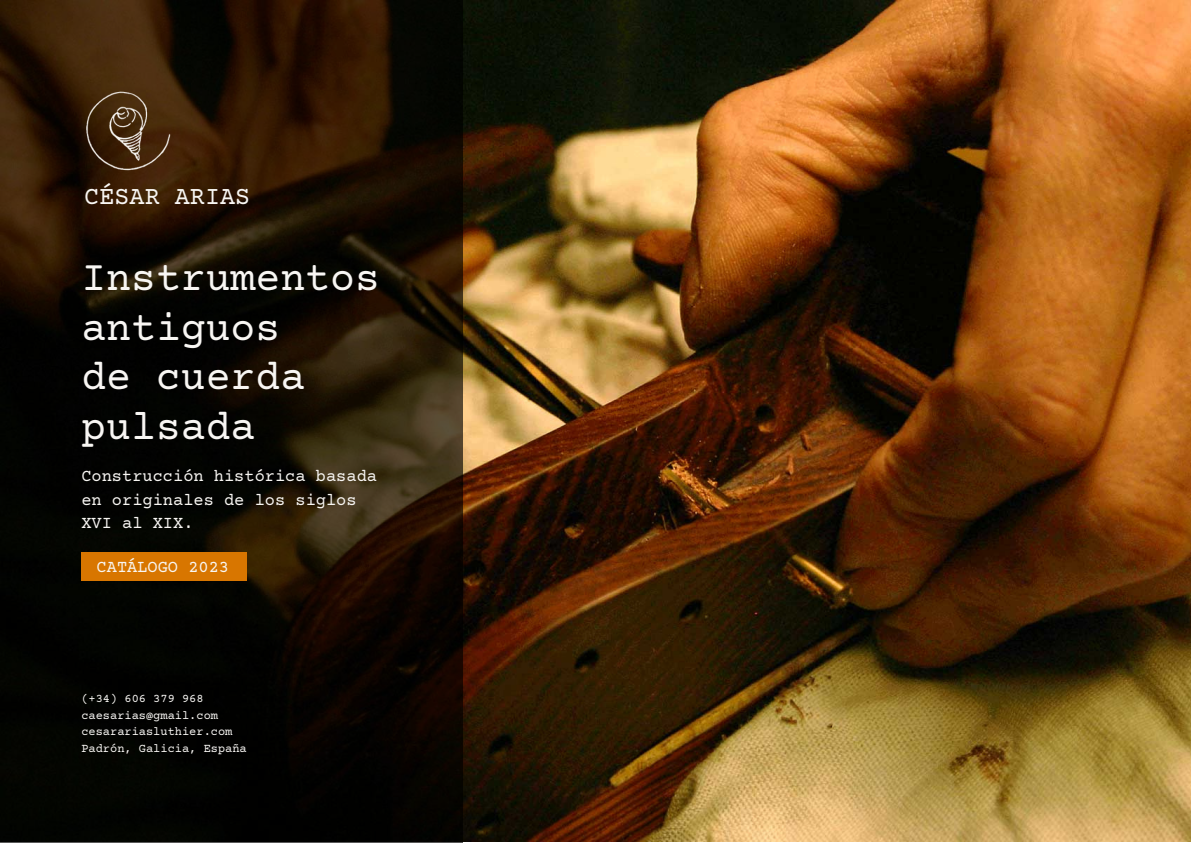
<style>
.page{position:relative;width:1191px;height:843px;background:#fff}
.page>*{position:absolute;margin:0;border:0;box-sizing:border-box;transform-origin:0 0}
.t1{font:41.5px/49.5px "Courier Prime";color:#f8f6f3}
.t2{font:25.2px "Courier Prime";color:#f8f6f3}
.t3{font:17px/23.2px "Courier Prime";color:#f8f6f3}
.t4{font:12px/16.5px "Courier Prime";color:#f8f6f3}
</style>
<div class="page">
<img style="left:0;top:0;width:1190px;height:841px">
<svg style="left:0;top:1px;width:463px;height:841px;background:#160d03"></svg>
<img style="left:84px;top:91px;width:88px;height:80px">
<div style="left:81px;top:551px;width:166px;height:29px;background:#d87600"></div>
<h2 class="t2" style="left:84px;top:184px;width:167px">CÉSAR ARIAS</h2>
<h1 class="t1" style="left:81px;top:256px;width:300px">Instrumentos antiguos<br>de cuerda pulsada</h1>
<h3 class="t3" style="left:81px;top:466px;width:297px">Construcción histórica basada en originales de los siglos<br>XVI al XIX.</h3>
<h3 class="t3" style="left:97px;top:557px;width:134px">CATÁLOGO 2023</h3>
<p class="t4" style="left:81px;top:691px;width:167px">(+34) 606 379 968 caesarias@gmail.com cesarariasluthier.com<br>Padrón, Galicia, España</p>
</div>
